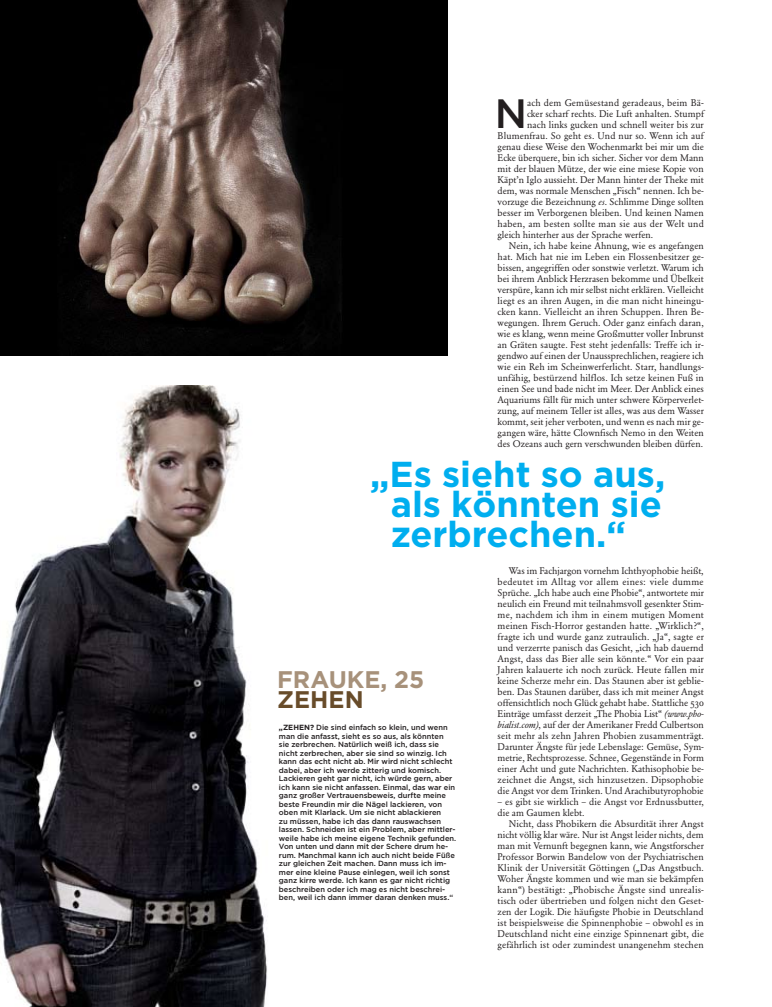
<style>
.page{position:relative;width:772px;height:1007px;background:#fff}
.page>*{position:absolute;margin:0;border:0;box-sizing:border-box;transform-origin:0 0}
.t1{font:500 40.9px "Gotham";color:#231f20}
.t2{font:700 36px/30px "Gotham";color:#00aeef;text-align:center}
.t3{font:700 24px "Gotham";color:#a7917a}
.t4{font:700 24px "Gotham";color:#684c2a}
.t5{font:9.5px/11px "Garamond BE Regular";color:#231f20;text-align:justify}
.t6{font:9.5px "Garamond BE Regular";letter-spacing:.02em;color:#231f20}
.t7{font:500 7.5px/8.5px "Gotham";color:#231f20}
.s1{font-family:"Garamond BE Italic"}
.s2{font-weight:700}
</style>
<div class="page">
<div style="left:0;top:0;width:446px;height:356px;background:#000"></div>
<img style="left:64px;top:0;width:278px;height:350px">
<img style="left:0;top:386px;width:335px;height:620px">
<h1 class="t1" style="left:494px;top:90px;width:34px">N</h1>
<p class="t5" style="left:526px;top:97px;width:178px">ach dem Gemüsestand geradeaus, beim Bä-</p>
<p class="t5" style="left:526px;top:108px;width:178px">cker scharf rechts. Die Luft anhalten. Stumpf</p>
<p class="t5" style="left:526px;top:119px;width:178px">nach links gucken und schnell weiter bis zur</p>
<p class="t5" style="left:497px;top:130px;width:207px">Blumenfrau. So geht es. Und nur so. Wenn ich auf</p>
<p class="t5" style="left:497px;top:141px;width:208px">genau diese Weise den Wochenmarkt bei mir um die</p>
<p class="t5" style="left:497px;top:152px;width:208px">Ecke überquere, bin ich sicher. Sicher vor dem Mann</p>
<p class="t5" style="left:497px;top:163px;width:207px">mit der blauen Mütze, der wie eine miese Kopie von</p>
<p class="t5" style="left:497px;top:174px;width:207px">Käpt’n Iglo aussieht. Der Mann hinter der Theke mit</p>
<p class="t5" style="left:497px;top:185px;width:207px">dem, was normale Menschen „Fisch“ nennen. Ich be-</p>
<p class="t5" style="left:497px;top:196px;width:207px">vorzuge die Bezeichnung <span class="s1">es</span>. Schlimme Dinge sollten</p>
<p class="t5" style="left:497px;top:207px;width:207px">besser im Verborgenen bleiben. Und keinen Namen</p>
<p class="t6" style="left:497px;top:218px;width:207px">haben, am besten sollte man sie aus der Welt und</p>
<p class="t5" style="left:497px;top:229px;width:157px">gleich hinterher aus der Sprache werfen.</p>
<p class="t5" style="left:508px;top:240px;width:196px">Nein, ich habe keine Ahnung, wie es angefangen</p>
<p class="t5" style="left:497px;top:251px;width:207px">hat. Mich hat nie im Leben ein Flossenbesitzer ge-</p>
<p class="t5" style="left:497px;top:262px;width:207px">bissen, angegriffen oder sonstwie verletzt. Warum ich</p>
<p class="t5" style="left:497px;top:273px;width:207px">bei ihrem Anblick Herzrasen bekomme und Übelkeit</p>
<p class="t5" style="left:497px;top:284px;width:208px">verspüre, kann ich mir selbst nicht erklären. Vielleicht</p>
<p class="t5" style="left:497px;top:295px;width:207px">liegt es an ihren Augen, in die man nicht hineingu-</p>
<p class="t5" style="left:497px;top:306px;width:207px">cken kann. Vielleicht an ihren Schuppen. Ihren Be-</p>
<p class="t5" style="left:497px;top:317px;width:207px">wegungen. Ihrem Geruch. Oder ganz einfach daran,</p>
<p class="t5" style="left:497px;top:328px;width:208px">wie es klang, wenn meine Großmutter voller Inbrunst</p>
<p class="t5" style="left:497px;top:339px;width:207px">an Gräten saugte. Fest steht jedenfalls: Treffe ich ir-</p>
<p class="t5" style="left:497px;top:350px;width:208px">gendwo auf einen der Unaussprechlichen, reagiere ich</p>
<p class="t5" style="left:497px;top:361px;width:207px">wie ein Reh im Scheinwerferlicht. Starr, handlungs-</p>
<p class="t5" style="left:497px;top:372px;width:208px">unfähig, bestürzend hilflos. Ich setze keinen Fuß in</p>
<p class="t5" style="left:497px;top:383px;width:207px">einen See und bade nicht im Meer. Der Anblick eines</p>
<p class="t5" style="left:497px;top:394px;width:207px">Aquariums fällt für mich unter schwere Körperverlet-</p>
<p class="t5" style="left:497px;top:405px;width:208px">zung, auf meinem Teller ist alles, was aus dem Wasser</p>
<p class="t5" style="left:497px;top:416px;width:207px">kommt, seit jeher verboten, und wenn es nach mir ge-</p>
<p class="t5" style="left:497px;top:427px;width:207px">gangen wäre, hätte Clownfisch Nemo in den Weiten</p>
<p class="t5" style="left:497px;top:438px;width:207px">des Ozeans auch gern verschwunden bleiben dürfen.</p>
<h2 class="t2" style="left:370px;top:458px;width:296px">„Es sieht so aus, als könnten sie zerbrechen.“</h2>
<h3 class="t3" style="left:277px;top:665px;width:148px">FRAUKE, 25</h3>
<h3 class="t4" style="left:277px;top:685px;width:88px">ZEHEN</h3>
<p class="t7" style="left:279px;top:723px;width:179px"><span class="s2">„ZEHEN?</span> Die sind einfach so klein, und wenn man die anfasst, sieht es so aus, als könnten<br>sie zerbrechen. Natürlich weiß ich, dass sie nicht zerbrechen, aber sie sind so winzig. Ich kann das echt nicht ab. Mir wird nicht schlecht dabei, aber ich werde zitterig und komisch.<br>Lackieren geht gar nicht, ich würde gern, aber ich kann sie nicht anfassen. Einmal, das war ein ganz großer Vertrauensbeweis, durfte meine beste Freundin mir die Nägel lackieren, von oben mit Klarlack. Um sie nicht ablackieren<br>zu müssen, habe ich das dann rauswachsen lassen. Schneiden ist ein Problem, aber mittler&shy;weile habe ich meine eigene Technik gefunden.<br>Von unten und dann mit der Schere drum he&shy;rum. Manchmal kann ich auch nicht beide Füße zur gleichen Zeit machen. Dann muss ich im&shy;mer eine kleine Pause einlegen, weil ich sonst ganz kirre werde. Ich kann es gar nicht richtig beschreiben oder ich mag es nicht beschrei&shy;ben, weil ich dann immer daran denken muss.“</p>
<p class="t5" style="left:497px;top:565px;width:208px;text-indent:11px">Was im Fachjargon vornehm Ichthyophobie heißt, bedeutet im Alltag vor allem eines: viele dumme Sprüche. „Ich habe auch eine Phobie“, antwortete mir neulich ein Freund mit teilnahmsvoll gesenkter Stim&shy;me, nachdem ich ihm in einem mutigen Moment meinen Fisch-Horror gestanden hatte. „Wirklich?“, fragte ich und wurde ganz zutraulich. „Ja“, sagte er und verzerrte panisch das Gesicht, „ich hab dauernd Angst, dass das Bier alle sein könnte.“ Vor ein paar Jahren kalauerte ich noch zurück. Heute fallen mir keine Scherze mehr ein. Das Staunen aber ist geblie&shy;ben. Das Staunen darüber, dass ich mit meiner Angst offensichtlich noch Glück gehabt habe. Stattliche 530<br>Einträge umfasst derzeit „The Phobia List“ <span class="s1">(www.pho&shy;bialist.com)</span>, auf der der Amerikaner Fredd Culbertson seit mehr als zehn Jahren Phobien zusammenträgt.<br>Darunter Ängste für jede Lebenslage: Gemüse, Sym&shy;metrie, Rechtsprozesse. Schnee, Gegenstände in Form einer Acht und gute Nachrichten. Kathisophobie be&shy;zeichnet die Angst, sich hinzusetzen. Dipsophobie die Angst vor dem Trinken. Und Arachibutyrophobie</p>
<p class="t5" style="left:497px;top:796px;width:208px">– es gibt sie wirklich – die Angst vor Erdnussbutter, die am Gaumen klebt.</p>
<p class="t5" style="left:497px;top:818px;width:208px;text-indent:11px">Nicht, dass Phobikern die Absurdität ihrer Angst nicht völlig klar wäre. Nur ist Angst leider nichts, dem man mit Vernunft begegnen kann, wie Angstforscher Professor Borwin Bandelow von der Psychiatrischen Klinik der Universität Göttingen („Das Angstbuch.<br>Woher Ängste kommen und wie man sie bekämpfen kann“) bestätigt: „Phobische Ängste sind unrealis&shy;tisch oder übertrieben und folgen nicht den Geset&shy;zen der Logik. Die häufigste Phobie in Deutschland ist beispielsweise die Spinnenphobie – obwohl es in Deutschland nicht eine einzige Spinnenart gibt, die gefährlich ist oder zumindest unangenehm stechen</p>
</div>
